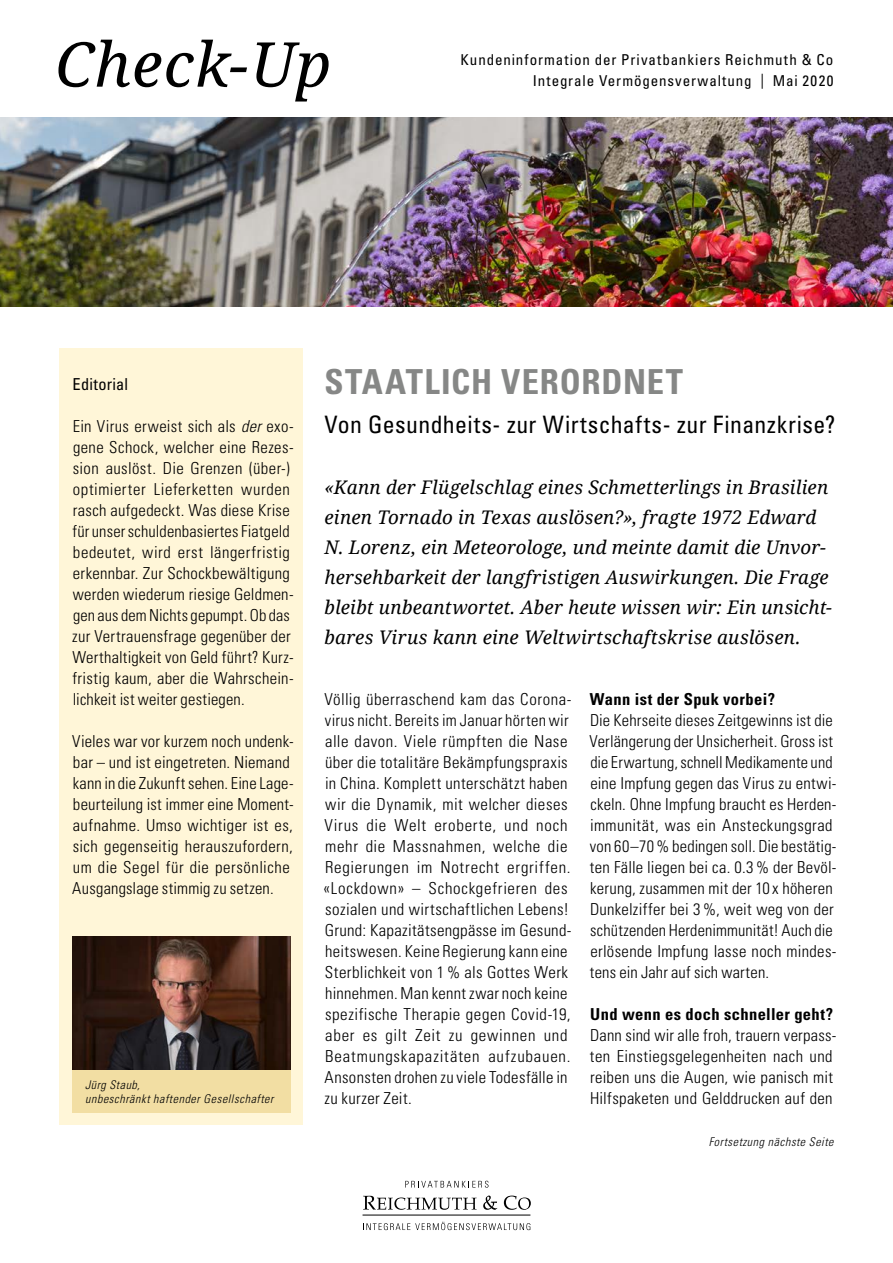
<style>
.page{position:relative;width:893px;height:1263px;background:#fff}
.page>*{position:absolute;margin:0;border:0;box-sizing:border-box;transform-origin:0 0}
.t1{font:italic 61.8px "Noto Serif";letter-spacing:.015em;color:#000}
.t2{font:700 condensed 34.5px "Univers LT Std";letter-spacing:.02em;color:#868786}
.t3{font:condensed 24px "Univers LT Std";letter-spacing:.02em;color:#000}
.t4{font:italic 18.75px/30px "Noto Serif";letter-spacing:.01em;color:#000}
.t5{font:300 condensed 16.5px/21px "Univers LT Std";letter-spacing:.02em;color:#000}
.t6{font:700 condensed 16.5px "Univers LT Std";letter-spacing:.025em;color:#000}
.t7{font:condensed 16.5px "Univers LT Std";letter-spacing:.015em;color:#000}
.t8{font:condensed 15px/21.9px "Univers LT Std";letter-spacing:.06em;color:#000;text-align:right}
.t9{font:italic 300 condensed 12px/14.4px "Univers LT Std";letter-spacing:.05em;color:#000}
.s1{font-style:italic}
</style>
<div class="page">
<svg style="left:363px;top:1196px;width:114px;height:14px"></svg>
<svg style="left:483px;top:1195px;width:14px;height:15px"></svg>
<svg style="left:504px;top:1195px;width:27px;height:15px"></svg>
<svg style="left:405px;top:1181px;width:83px;height:7px"></svg>
<svg style="left:363px;top:1222px;width:167px;height:8px"></svg>
<hr style="left:363px;top:1215px;width:167px;height:1px;background:#000">
<div style="left:60px;top:348px;width:243px;height:777px;background:#fff6d8"></div>
<img style="left:0;top:117px;width:893px;height:189px">
<img style="left:72px;top:936px;width:219px;height:134px">
<div style="left:72px;top:1070px;width:219px;height:42px;background:#f2dea3"></div>
<h1 class="t1" style="left:55px;top:22px;width:277px">Check-Up</h1>
<p class="t8" style="left:461px;top:48px;width:374px">Kundeninformation der Privatbankiers Reichmuth &amp; Co<br>Integrale Vermögensverwaltung | Mai 2020</p>
<p class="t7" style="left:73px;top:374px;width:57px">Editorial</p>
<p class="t5" style="left:72px;top:416px;width:223px">Ein Virus erweist sich als <span class="s1">der</span> exo&shy;gene Schock, welcher eine Rezes&shy;sion auslöst. Die Grenzen (über-) optimierter Lieferketten wurden rasch aufgedeckt. Was diese Krise für unser schuldenbasiertes Fiatgeld bedeutet, wird erst längerfristig erkennbar. Zur Schockbewältigung werden wiederum riesige Geldmen&shy;gen aus dem Nichts gepumpt. Ob das zur Vertrauensfrage gegenüber der Werthaltigkeit von Geld führt? Kurz&shy;fristig kaum, aber die Wahrschein&shy;lichkeit ist weiter gestiegen.</p>
<p class="t5" style="left:72px;top:731px;width:223px">Vieles war vor kurzem noch undenk&shy;bar – und ist eingetreten. Niemand kann in die Zukunft sehen. Eine Lage&shy;beurteilung ist immer eine Moment&shy;aufnahme. Umso wichtiger ist es, sich gegenseitig herauszufordern, um die Segel für die persönliche Ausgangslage stimmig zu setzen.</p>
<p class="t9" style="left:85px;top:1077px;width:190px">Jürg Staub,<br>unbeschränkt haftender Gesellschafter</p>
<h2 class="t2" style="left:325px;top:361px;width:360px">STAATLICH VERORDNET</h2>
<h3 class="t3" style="left:325px;top:409px;width:512px">Von Gesundheits- zur Wirtschafts- zur Finanzkrise?</h3>
<p class="t4" style="left:325px;top:472px;width:509px">«Kann der Flügelschlag eines Schmetterlings in Brasilien einen Tornado in Texas auslösen?», fragte 1972 Edward N. Lorenz, ein Meteorologe, und meinte damit die Unvor&shy;hersehbarkeit der langfristigen Auswirkungen. Die Frage bleibt unbeantwortet. Aber heute wissen wir: Ein unsicht&shy;bares Virus kann eine Weltwirtschaftskrise auslösen.</p>
<p class="t5" style="left:323px;top:689px;width:250px">Völlig überraschend kam das Corona&shy;virus nicht. Bereits im Januar hörten wir alle davon. Viele rümpften die Nase über die totalitäre Bekämpfungspraxis in China. Komplett unterschätzt haben wir die Dynamik, mit welcher dieses Virus die Welt eroberte, und noch mehr die Massnahmen, welche die Regierungen im Notrecht ergriffen. «Lockdown» – Schockgefrieren des sozialen und wirtschaftlichen Lebens!<br>Grund: Kapazitätsengpässe im Gesund&shy;heitswesen. Keine Regierung kann eine Sterblichkeit von 1 % als Gottes Werk hinnehmen. Man kennt zwar noch keine spezifische Therapie gegen Covid-19, aber es gilt Zeit zu gewinnen und Beatmungskapazitäten aufzubauen.<br>Ansonsten drohen zu viele Todesfälle in zu kurzer Zeit.</p>
<p class="t6" style="left:590px;top:689px;width:187px">Wann ist der Spuk vorbei?</p>
<p class="t5" style="left:590px;top:710px;width:248px">Die Kehrseite dieses Zeitgewinns ist die Verlängerung der Unsicherheit. Gross ist die Erwartung, schnell Medikamente und eine Impfung gegen das Virus zu entwi&shy;ckeln. Ohne Impfung braucht es Herden&shy;immunität, was ein Ansteckungsgrad von 60–70% bedingen soll. Die bestätig&shy;ten Fälle liegen bei ca. 0.3% der Bevöl&shy;kerung, zusammen mit der 10 x höheren Dunkelziffer bei 3 %, weit weg von der schützenden Herdenimmunität! Auch die erlösende Impfung lasse noch mindes&shy;tens ein Jahr auf sich warten.</p>
<p class="t6" style="left:590px;top:1004px;width:244px">Und wenn es doch schneller geht?</p>
<p class="t5" style="left:590px;top:1025px;width:248px">Dann sind wir alle froh, trauern verpass&shy;ten Einstiegsgelegenheiten nach und reiben uns die Augen, wie panisch mit Hilfspaketen und Gelddrucken auf den</p>
<p class="t9" style="left:709px;top:1135px;width:126px">Fortsetzung nächste Seite</p>
</div>
